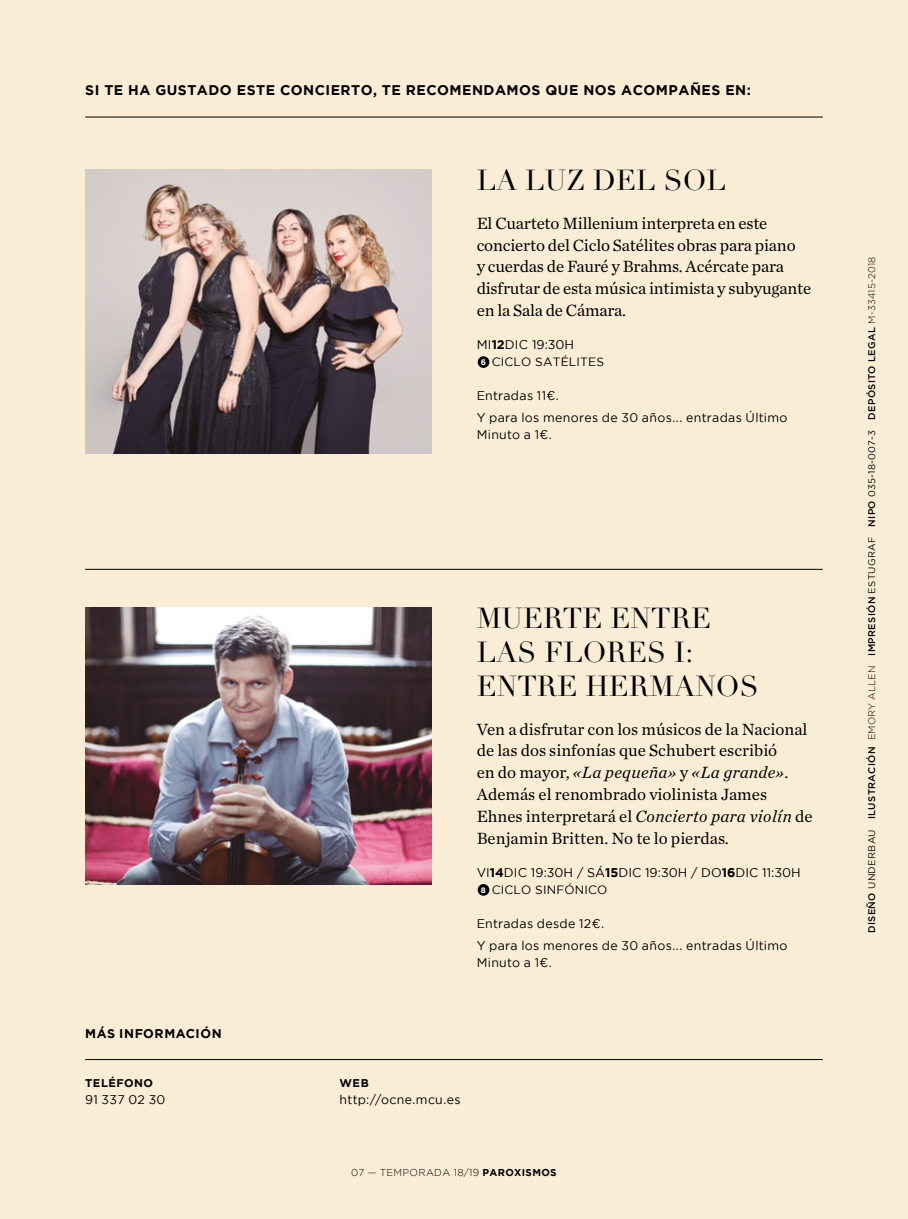
<style>
.page{position:relative;width:908px;height:1219px;background:#fff}
.page>*{position:absolute;margin:0;border:0;box-sizing:border-box;transform-origin:0 0}
.t1{font:28.4px/34px "Didot LT Std";color:#000}
.t2{font:17px/21.8px "Chronicle Text G1";letter-spacing:-.01em;color:#000}
.t3{font:700 14px "Gotham";letter-spacing:.035em;color:#000}
.t4{font:12.6px/22.2px "Gotham";letter-spacing:.025em;color:#000}
.t5{font:12.6px "Gotham";color:#000}
.t6{font:700 12.6px "Gotham";letter-spacing:.045em;color:#000}
.t7{font:12.6px "Gotham";letter-spacing:.005em;color:#000}
.t8{font:12px "Gotham";letter-spacing:.015em;color:#000}
.t9{font:700 11.2px "Gotham";letter-spacing:.045em;color:#000}
.t10{font:300 10px "Gotham";letter-spacing:.015em;color:#000}
.t11{font:300 10px "Gotham";letter-spacing:.035em;color:#000}
.t12{font:500 9.6px "Gotham";letter-spacing:.035em;color:#000}
.s1{font-weight:700}
.s2{font-weight:700;font-size:8px;color:#fff}
.s3{font-style:italic}
.s4{font-weight:400}
.s5{font-weight:300}
</style>
<div class="page">
<div style="left:0;top:0;width:907px;height:1219px;background:#f9edd5"></div>
<img style="left:85px;top:169px;width:346px;height:285px">
<img style="left:85px;top:607px;width:346px;height:277px">
<hr style="left:85px;top:117px;width:737px;height:1px;background:#000">
<hr style="left:85px;top:569px;width:737px;height:1px;background:#000">
<hr style="left:85px;top:1059px;width:737px;height:1px;background:#000">
<div style="left:477px;top:884px;width:12px;height:12px;background:#000;border-radius:50%"></div>
<div style="left:477px;top:356px;width:12px;height:12px;background:#000;border-radius:50%"></div>
<p class="t3" style="left:85px;top:82px;width:666px">SI TE HA GUSTADO ESTE CONCIERTO, TE RECOMENDAMOS QUE NOS ACOMPAÑES EN:</p>
<h1 class="t1" style="left:476px;top:164px;width:251px">LA LUZ DEL SOL</h1>
<p class="t2" style="left:476px;top:211px;width:336px">El Cuarteto Millenium interpreta en este concierto del Ciclo Satélites obras para piano<br>y cuerdas de Fauré y Brahms. Acércate para disfrutar de esta música intimista y subyugante en la Sala de Cámara.</p>
<p class="t7" style="left:476px;top:338px;width:99px">MI<span class="s1">12</span>DIC 19:30H</p>
<p class="t8" style="left:480px;top:356px;width:125px"><span class="s2">6</span> CICLO SATÉLITES</p>
<p class="t4" style="left:476px;top:384px;width:312px">Entradas 11¤.<br>Y para los menores de 30 años... entradas Último</p>
<p class="t4" style="left:476px;top:423px;width:77px">Minuto a 1¤.</p>
<p class="t6" style="left:85px;top:1026px;width:138px">MÁS INFORMACIÓN</p>
<p class="t9" style="left:85px;top:1077px;width:69px">TELÉFONO</p>
<p class="t4" style="left:85px;top:1088px;width:82px">91 337 02 30</p>
<h1 class="t1" style="left:476px;top:601px;width:283px">MUERTE ENTRE<br>LAS FLORES I:<br>ENTRE HERMANOS</h1>
<p class="t2" style="left:476px;top:717px;width:337px">Ven a disfrutar con los músicos de la Nacional de las dos sinfonías que Schubert escribió<br>en do mayor, <span class="s3">«La pequeña»</span> y <span class="s3">«La grande»</span>.<br>Además el renombrado violinista James Ehnes interpretará el <span class="s3">Concierto para violín</span> de Benjamin Britten. No te lo pierdas.</p>
<p class="t5" style="left:476px;top:866px;width:325px">VI<span class="s1">14</span>DIC 19:30H / SÁ<span class="s1">15</span>DIC 19:30H / DO<span class="s1">16</span>DIC 11:30H</p>
<p class="t8" style="left:481px;top:883px;width:128px"><span class="s2">8</span> CICLO SINFÓNICO</p>
<p class="t4" style="left:476px;top:912px;width:312px">Entradas desde 12¤.<br>Y para los menores de 30 años... entradas Último</p>
<p class="t4" style="left:476px;top:951px;width:77px">Minuto a 1¤.</p>
<p class="t9" style="left:339px;top:1077px;width:31px">WEB</p>
<p class="t4" style="left:339px;top:1088px;width:122px">http://ocne.mcu.es</p>
<p class="t11" style="left:351px;top:1167px;width:207px">07 — TEMPORADA 18/19 <span class="s1">PAROXISMOS</span></p>
<p class="t10" style="left:336px;top:1167px;width:237px">07 — OTROS CONCIERTOS RECOMENDADOS</p>
<p class="t12" style="left:865px;top:933px;width:678px;rotate:-90deg">DISEÑO <span class="s4">UNDERBAU</span> ILUSTRACIÓN <span class="s5">EMORY ALLEN</span> IMPRESIÓN <span class="s4">ESTUGRAF</span> NIPO <span class="s4">035-18-007-3</span> DEPÓSITO LEGAL <span class="s5">M-33415-2018</span></p>
</div>
